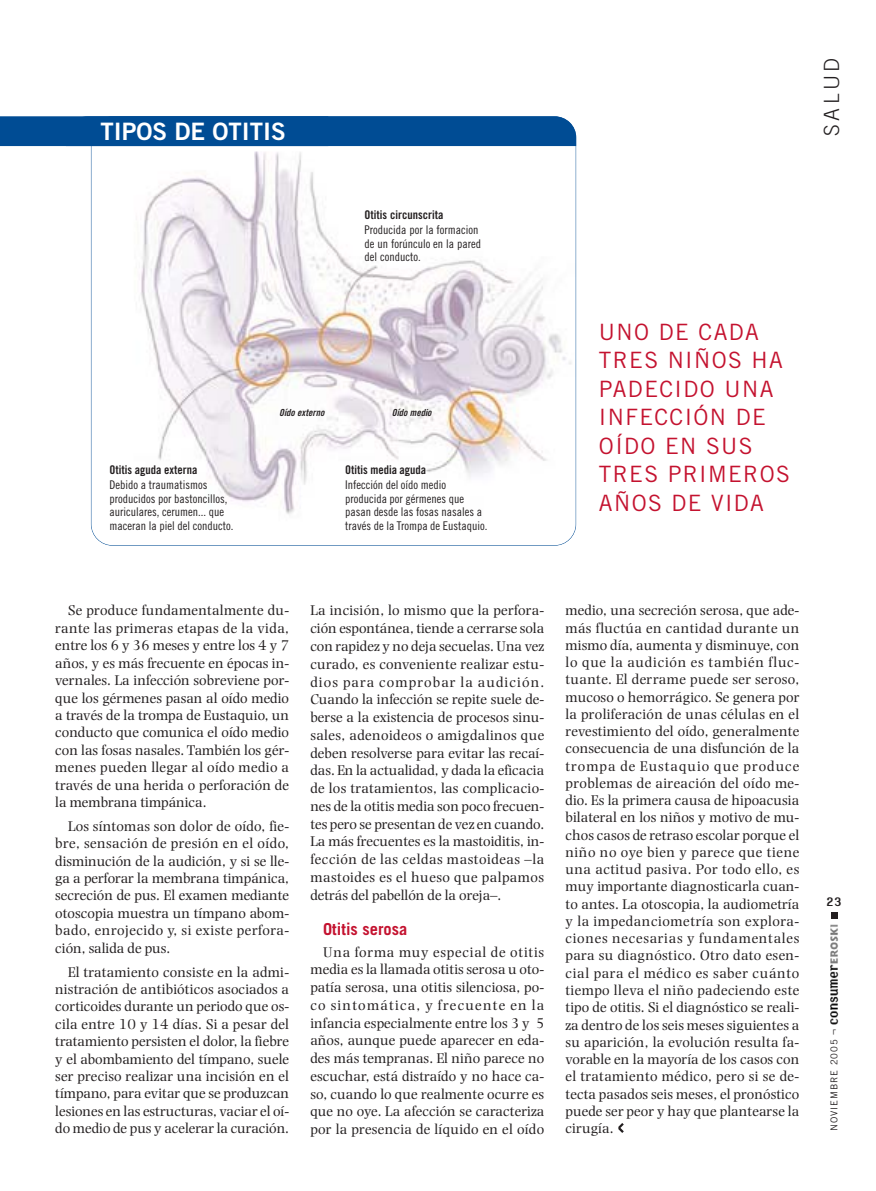
<style>
.page{position:relative;width:876px;height:1191px;background:#fff}
.page>*{position:absolute;margin:0;border:0;box-sizing:border-box;transform-origin:0 0}
.t1{font:24px "Trade Gothic Bold Two";color:#fff}
.t2{font:22.5px/28.5px "Trade Gothic";letter-spacing:.06em;color:#c4122f}
.t3{font:300 21px "Trade Gothic";letter-spacing:.165em;color:#231f20}
.t4{font:700 16.5px "Trade Gothic";color:#c4122f}
.t5{font:14.7px/17.2px "Photina";letter-spacing:.005em;color:#231f20;text-align:justify}
.t6{font:700 14.25px "Hydrous";color:#231f20}
.t7{font:12px/13.5px "Trade Gothic Cond Eighteen";color:#231f20}
.t8{font:12px "Trade Gothic Bold Cond Twenty";color:#231f20}
.t9{font:9.75px "Trade Gothic Bold Cond Twenty Obl";color:#231f20}
.t10{font:9.45px "Trade Gothic";letter-spacing:.09em;color:#231f20}
.s1{font-size:9.75px}
</style>
<div class="page">
<img style="left:141px;top:151px;width:431px;height:363px">
<svg style="left:618px;top:1123px;width:6px;height:10px"></svg>
<img style="left:830px;top:924px;width:9px;height:101px">
<svg style="left:831px;top:913px;width:6px;height:6px"></svg>
<div style="left:0;top:116px;width:576px;height:30px;background:#004c94"></div>
<h1 class="t1" style="left:101px;top:123px;width:187px">TIPOS DE OTITIS</h1>
<p class="t8" style="left:365px;top:210px;width:80px">Otitis circunscrita</p>
<p class="t7" style="left:365px;top:224px;width:118px">Producida por la formacion de un forúnculo en la pared del conducto.</p>
<p class="t8" style="left:109px;top:465px;width:89px">Otitis aguda externa</p>
<p class="t7" style="left:109px;top:479px;width:125px">Debido a traumatismos producidos por bastoncillos, auriculares, cerumen... que maceran la piel del conducto.</p>
<p class="t9" style="left:279px;top:409px;width:47px">Oído externo</p>
<p class="t9" style="left:392px;top:409px;width:41px">Oído medio</p>
<p class="t8" style="left:345px;top:465px;width:83px">Otitis media aguda</p>
<p class="t7" style="left:345px;top:479px;width:144px">Infección del oído medio producida por gérmenes que pasan desde las fosas nasales a través de la Trompa de Eustaquio.</p>
<h3 class="t3" style="left:824px;top:136px;width:80px;rotate:-90deg">SALUD</h3>
<h2 class="t2" style="left:599px;top:320px;width:192px">UNO DE CADA<br>TRES NIÑOS HA<br>PADECIDO UNA<br>INFECCIÓN DE<br>OÍDO EN SUS<br>TRES PRIMEROS<br>AÑOS DE VIDA</h2>
<p class="t5" style="left:55px;top:603px;width:235px;text-indent:13px">Se produce fundamentalmente du&shy;rante las primeras etapas de la vida, entre los 6 y 36 meses y entre los 4 y 7 años, y es más frecuente en épocas in&shy;vernales. La infección sobreviene por&shy;que los gérmenes pasan al oído medio a través de la trompa de Eustaquio, un conducto que comunica el oído medio con las fosas nasales. También los gér&shy;menes pueden llegar al oído medio a través de una herida o perforación de la membrana timpánica.</p>
<p class="t5" style="left:55px;top:818px;width:235px;text-indent:13px">Los síntomas son dolor de oído, fie&shy;bre, sensación de presión en el oído, disminución de la audición, y si se lle&shy;ga a perforar la membrana timpánica, secreción de pus. El examen mediante otoscopia muestra un tímpano abom&shy;bado, enrojecido y, si existe perfora&shy;ción, salida de pus.</p>
<p class="t5" style="left:55px;top:964px;width:235px;text-indent:13px">El tratamiento consiste en la admi&shy;nistración de antibióticos asociados a corticoides durante un periodo que os&shy;cila entre 10 y 14 días. Si a pesar del tratamiento persisten el dolor, la fiebre y el abombamiento del tímpano, suele ser preciso realizar una incisión en el tímpano, para evitar que se produzcan lesiones en las estructuras, vaciar el oí&shy;do medio de pus y acelerar la curación.</p>
<p class="t5" style="left:310px;top:603px;width:235px;line-height:17.7px">La incisión, lo mismo que la perfora&shy;ción espontánea, tiende a cerrarse sola con rapidez y no deja secuelas. Una vez curado, es conveniente realizar estu&shy;dios para comprobar la audición.<br>Cuando la infección se repite suele de&shy;berse a la existencia de procesos sinu&shy;sales, adenoideos o amigdalinos que deben resolverse para evitar las recaí&shy;das. En la actualidad, y dada la eficacia de los tratamientos, las complicacio&shy;nes de la otitis media son poco frecuen&shy;tes pero se presentan de vez en cuando.<br>La más frecuentes es la mastoiditis, in&shy;fección de las celdas mastoideas –la mastoides es el hueso que palpamos detrás del pabellón de la oreja–.</p>
<p class="t4" style="left:323px;top:923px;width:86px">Otitis serosa</p>
<p class="t5" style="left:310px;top:944px;width:235px;line-height:17.7px;text-indent:13px">Una forma muy especial de otitis media es la llamada otitis serosa u oto&shy;patía serosa, una otitis silenciosa, po&shy;co sintomática, y frecuente en la infancia especialmente entre los 3 y 5 años, aunque puede aparecer en eda&shy;des más tempranas. El niño parece no escuchar, está distraído y no hace ca&shy;so, cuando lo que realmente ocurre es que no oye. La afección se caracteriza por la presencia de líquido en el oído</p>
<p class="t5" style="left:566px;top:603px;width:235px">medio, una secreción serosa, que ade&shy;más fluctúa en cantidad durante un mismo día, aumenta y disminuye, con lo que la audición es también fluc&shy;tuante. El derrame puede ser seroso, mucoso o hemorrágico. Se genera por la proliferación de unas células en el revestimiento del oído, generalmente consecuencia de una disfunción de la trompa de Eustaquio que produce problemas de aireación del oído me&shy;dio. Es la primera causa de hipoacusia bilateral en los niños y motivo de mu&shy;chos casos de retraso escolar porque el niño no oye bien y parece que tiene una actitud pasiva. Por todo ello, es muy importante diagnosticarla cuan&shy;to antes. La otoscopia, la audiometría y la impedanciometría son explora&shy;ciones necesarias y fundamentales para su diagnóstico. Otro dato esen&shy;cial para el médico es saber cuánto tiempo lleva el niño padeciendo este tipo de otitis. Si el diagnóstico se reali&shy;za dentro de los seis meses siguientes a su aparición, la evolución resulta fa&shy;vorable en la mayoría de los casos con el tratamiento médico, pero si se de&shy;tecta pasados seis meses, el pronóstico puede ser peor y hay que plantearse la cirugía.</p>
<p class="t6" style="left:826px;top:897px;width:17px">23</p>
<p class="t10" style="left:831px;top:1131px;width:104px;rotate:-90deg">NOVIEMBRE 2005 <span class="s1">¬</span></p>
</div>
